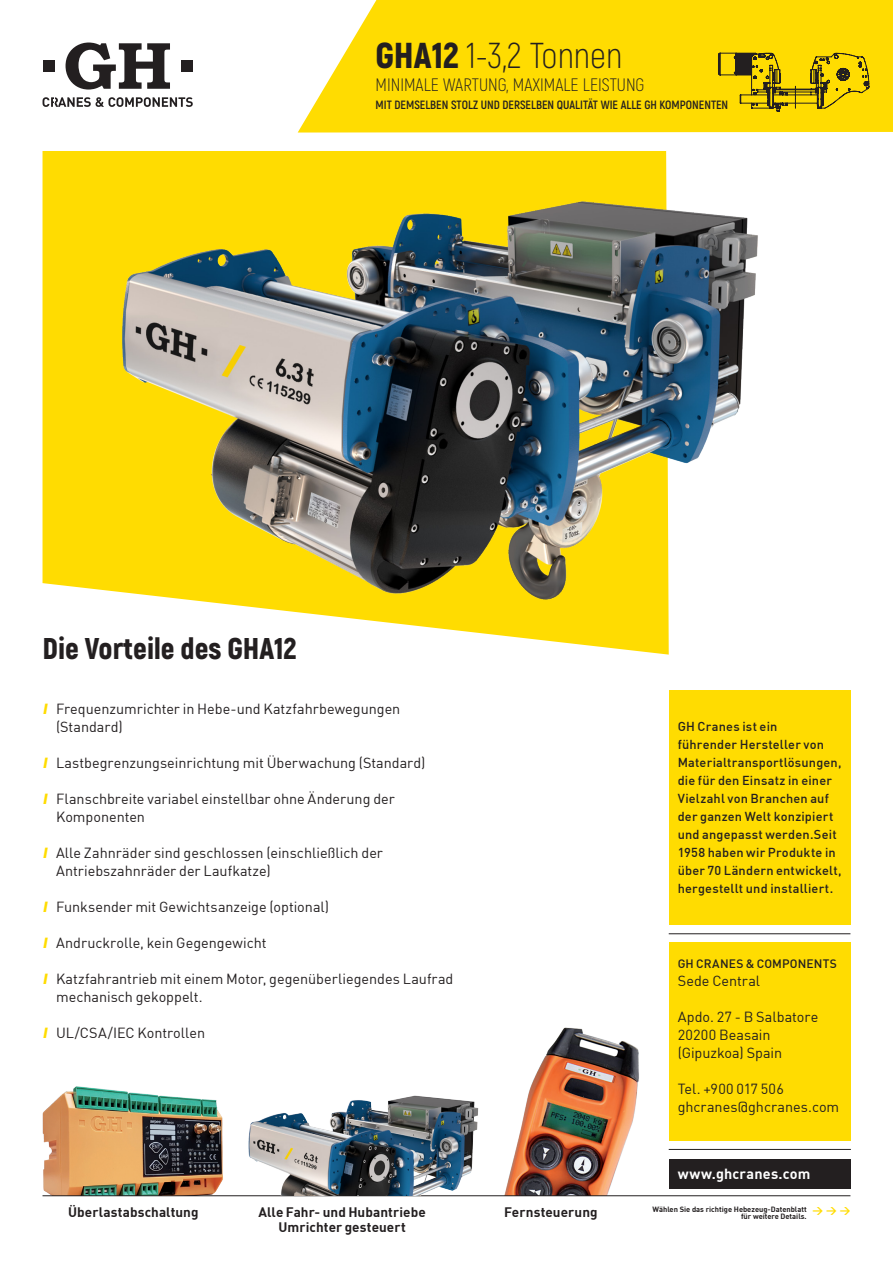
<style>
.page{position:relative;width:893px;height:1263px;background:#fff}
.page>*{position:absolute;margin:0;border:0;box-sizing:border-box;transform-origin:0 0}
.t1{font:300 36px "Akrobat";color:#231f20}
.t2{font:900 30px "Akrobat";color:#231f20}
.t3{font:300 18px "Akrobat";color:#231f20}
._01_Text_Base_Sangri{font:14.4px/18px "DIN";color:#231f20}
._02_Text_Base{font:14.4px/18px "DIN";color:#231f20}
.t4{font:700 14.4px "DIN";letter-spacing:.01em;color:#fff}
.t5{font:700 13.5px/15px "DIN";letter-spacing:.005em;color:#231f20;text-align:center}
._03_Text_Base_Bold{font:500 12.75px/18px "DIN";letter-spacing:.015em;color:#231f20}
.t6{font:700 12px "Akrobat";color:#231f20}
._02_Text_Base-2{font:500 12px "DIN";letter-spacing:.01em;color:#231f20}
.t7{font:700 10.5px "DIN";color:#ffdc01}
.t8{font:700 7.5px "DIN";color:#231f20}
.s1{font-weight:900}
.s2{font-weight:900;font-style:italic;color:#ffdc01}
</style>
<div class="page">
<div style="left:43px;top:151px;width:624px;height:439px;background:#ffdc01"></div>
<svg style="left:298px;top:0;width:595px;height:133px;fill:#ffdc01"></svg>
<svg style="left:66px;top:43px;width:104px;height:47px"></svg>
<div style="left:182px;top:60px;width:11px;height:12px;background:#231f20"></div>
<div style="left:43px;top:60px;width:11px;height:12px;background:#231f20"></div>
<svg style="left:43px;top:97px;width:150px;height:10px"></svg>
<svg style="left:718px;top:53px;width:151px;height:58px"></svg>
<img style="left:504px;top:1027px;width:135px;height:168px">
<div style="left:669px;top:691px;width:181px;height:234px;background:#ffdc01"></div>
<div style="left:669px;top:943px;width:181px;height:198px;background:#ffdc01"></div>
<div style="left:669px;top:1159px;width:181px;height:29px;background:#231f20"></div>
<hr style="left:669px;top:933px;width:181px;height:1px;background:#231f20">
<hr style="left:669px;top:1149px;width:182px;height:1px;background:#231f20">
<img style="left:42px;top:1086px;width:181px;height:110px">
<hr style="left:43px;top:1195px;width:807px;height:1px;background:#231f20">
<img style="left:248px;top:1095px;width:231px;height:100px">
<img style="left:99px;top:178px;width:659px;height:477px">
<p class="t1" style="left:376px;top:34px;width:248px"><span class="s1">GHA12</span> 1-3,2 Tonnen</p>
<p class="t3" style="left:376px;top:74px;width:270px">MINIMALE WARTUNG, MAXIMALE LEISTUNG</p>
<p class="t6" style="left:376px;top:97px;width:354px">MIT DEMSELBEN STOLZ UND DERSELBEN QUALITÄT WIE ALLE GH KOMPONENTEN</p>
<p class="t2" style="left:43px;top:629px;width:256px">Die Vorteile des GHA12</p>
<p class="_01_Text_Base_Sangri" style="left:56px;top:700px;width:346px;text-indent:-14px"><span class="s2">I</span> Frequenzumrichter in Hebe-und Katzfahrbewegungen (Standard)</p>
<p class="_01_Text_Base_Sangri" style="left:43px;top:754px;width:384px"><span class="s2">I</span> Lastbegrenzungseinrichtung mit Überwachung (Standard)</p>
<p class="_01_Text_Base_Sangri" style="left:56px;top:790px;width:340px;text-indent:-14px"><span class="s2">I</span> Flanschbreite variabel einstellbar ohne Änderung der<br>Komponenten</p>
<p class="_01_Text_Base_Sangri" style="left:56px;top:844px;width:328px;text-indent:-14px"><span class="s2">I</span> Alle Zahnräder sind geschlossen (einschließlich der<br>Antriebszahnräder der Laufkatze)</p>
<p class="_01_Text_Base_Sangri" style="left:43px;top:898px;width:288px"><span class="s2">I</span> Funksender mit Gewichtsanzeige (optional)</p>
<p class="_01_Text_Base_Sangri" style="left:43px;top:934px;width:225px"><span class="s2">I</span> Andruckrolle, kein Gegengewicht</p>
<p class="_01_Text_Base_Sangri" style="left:56px;top:970px;width:399px;text-indent:-14px"><span class="s2">I</span> Katzfahrantrieb mit einem Motor, gegenüberliegendes Laufrad mechanisch gekoppelt.</p>
<p class="_01_Text_Base_Sangri" style="left:43px;top:1024px;width:164px"><span class="s2">I</span> UL/CSA/IEC Kontrollen</p>
<p class="t5" style="left:68px;top:1204px;width:132px">Überlastabschaltung</p>
<p class="t5" style="left:258px;top:1204px;width:169px">Alle Fahr- und Hubantriebe<br>Umrichter gesteuert</p>
<p class="_03_Text_Base_Bold" style="left:678px;top:717px;width:165px">GH Cranes ist ein<br>führender Hersteller von<br>Materialtransportlösungen, die für den Einsatz in einer<br>Vielzahl von Branchen auf der ganzen Welt konzipiert und angepasst werden.Seit<br>1958 haben wir Produkte in über 70 Ländern entwickelt, hergestellt und installiert.</p>
<p class="_02_Text_Base-2" style="left:678px;top:956px;width:161px">GH CRANES &amp; COMPONENTS</p>
<p class="_02_Text_Base" style="left:678px;top:971px;width:84px">Sede Central</p>
<p class="_02_Text_Base" style="left:678px;top:1007px;width:142px">Apdo. 27 - B Salbatore</p>
<p class="_02_Text_Base" style="left:678px;top:1025px;width:106px">20200 Beasain (Gipuzkoa) Spain</p>
<p class="_02_Text_Base" style="left:678px;top:1079px;width:108px">Tel. +900 017 506</p>
<p class="_02_Text_Base" style="left:678px;top:1097px;width:163px">ghcranes@ghcranes.com</p>
<p class="t4" style="left:678px;top:1164px;width:134px">www.ghcranes.com</p>
<p class="t5" style="left:504px;top:1204px;width:95px">Fernsteuerung</p>
<p class="t8" style="left:652px;top:1204px;width:156px">Wählen Sie das richtige Hebezeug-Datenblatt</p>
<p class="t7" style="left:812px;top:1204px;width:39px">&gt;&gt;&gt;</p>
<p class="t8" style="left:741px;top:1211px;width:67px">für weitere Details.</p>
</div>
